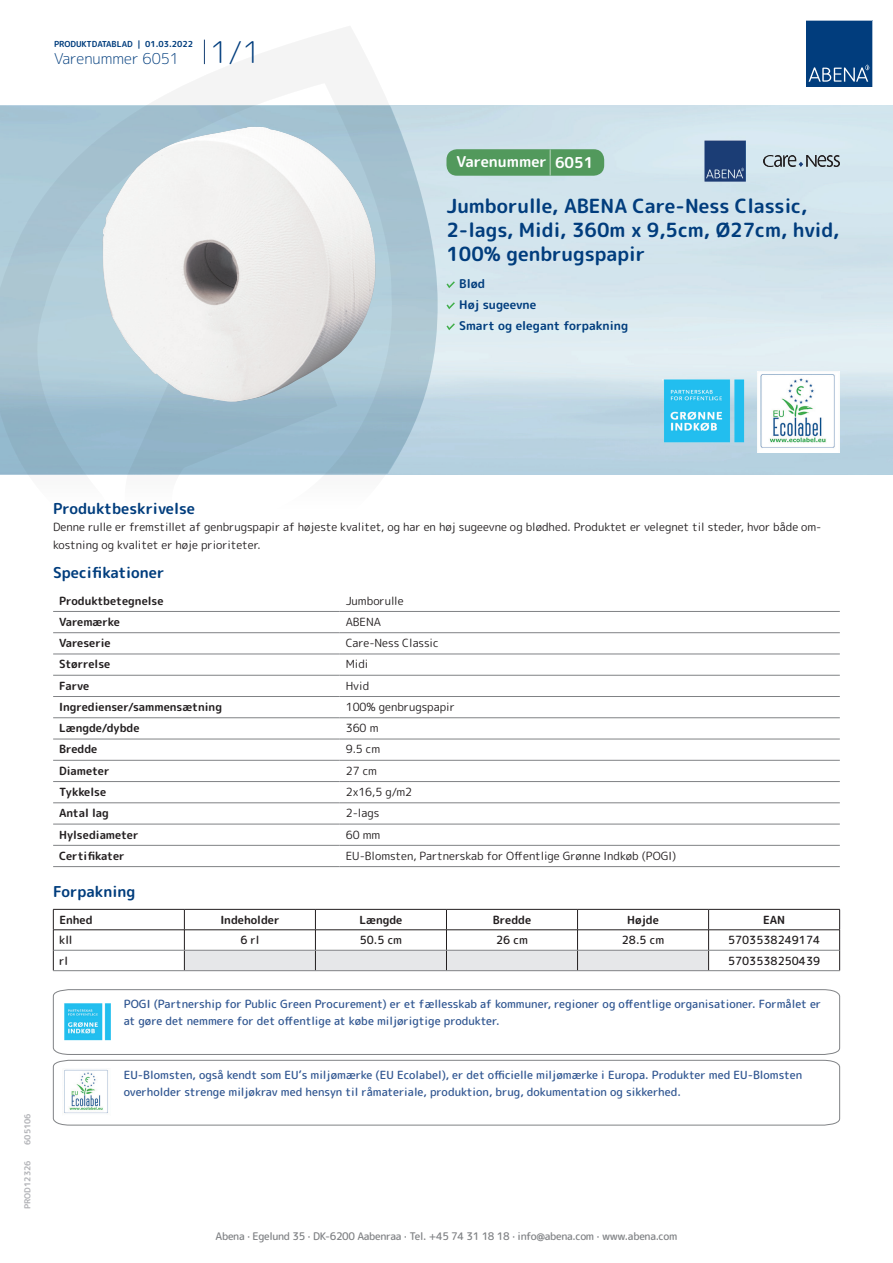
<style>
.page{position:relative;width:893px;height:1263px;background:#fff}
.page>*{position:absolute;margin:0;border:0;box-sizing:border-box;transform-origin:0 0}
.t1{font:700 19.5px/24px "Rounded Mplus 1 c";color:#013d7d}
.t2{font:700 15px "Rounded Mplus 1 c";color:#013d7d}
.t3{font:300 15px "Rounded Mplus 1 c";color:#013d7d}
.t4{font:700 15px "Rounded Mplus 1 c";color:#fff}
.t5{font:700 12px/21px "Rounded Mplus 1 c";color:#013d7d}
.t6{font:500 11.25px/16.5px "Rounded Mplus 1 c";color:#305691}
.t7{font:11.25px/18px "Rounded Mplus 1 c";color:#231f20}
.t8{font:700 11.25px "Rounded Mplus 1 c";color:#231f20}
.t9{font:500 11.25px "Rounded Mplus 1 c";color:#231f20}
.t10{font:500 10.5px "Rounded Mplus 1 c";letter-spacing:-.03em;color:#808285}
.t11{font:700 8.25px "Rounded Mplus 1 c";color:#013d7d}
.t12{font:700 8.25px "Rounded Mplus 1 c";color:#b2b3b7}
.s1{font-size:30px}
.s2{font-size:25.5px}
</style>
<div class="page">
<img style="left:439px;top:106px;width:454px;height:368px">
<svg style="left:0;top:26px;width:439px;height:449px"></svg>
<svg style="left:0;top:106px;width:438px;height:368px;background:#a4c2d1"></svg>
<svg style="left:204px;top:40px;width:1px;height:24px"></svg>
<svg style="left:806px;top:20px;width:67px;height:67px;background:#144b86"></svg>
<img style="left:102px;top:127px;width:276px;height:275px">
<hr style="left:53px;top:611px;width:287px;height:1px;background:#808285">
<hr style="left:340px;top:611px;width:500px;height:1px;background:#808285">
<hr style="left:53px;top:632px;width:287px;height:1px;background:#808285">
<hr style="left:340px;top:632px;width:500px;height:1px;background:#808285">
<hr style="left:53px;top:654px;width:287px;height:1px;background:#808285">
<hr style="left:340px;top:654px;width:500px;height:1px;background:#808285">
<hr style="left:53px;top:675px;width:287px;height:1px;background:#808285">
<hr style="left:340px;top:675px;width:500px;height:1px;background:#808285">
<hr style="left:53px;top:696px;width:287px;height:1px;background:#808285">
<hr style="left:340px;top:696px;width:500px;height:1px;background:#808285">
<hr style="left:53px;top:717px;width:287px;height:1px;background:#808285">
<hr style="left:340px;top:717px;width:500px;height:1px;background:#808285">
<hr style="left:53px;top:739px;width:287px;height:1px;background:#808285">
<hr style="left:340px;top:739px;width:500px;height:1px;background:#808285">
<hr style="left:53px;top:760px;width:287px;height:1px;background:#808285">
<hr style="left:340px;top:760px;width:500px;height:1px;background:#808285">
<hr style="left:53px;top:781px;width:287px;height:1px;background:#808285">
<hr style="left:340px;top:781px;width:500px;height:1px;background:#808285">
<hr style="left:53px;top:802px;width:287px;height:1px;background:#808285">
<hr style="left:340px;top:802px;width:500px;height:1px;background:#808285">
<hr style="left:53px;top:824px;width:287px;height:1px;background:#808285">
<hr style="left:340px;top:824px;width:500px;height:1px;background:#808285">
<hr style="left:53px;top:845px;width:287px;height:1px;background:#808285">
<hr style="left:340px;top:845px;width:500px;height:1px;background:#808285">
<hr style="left:53px;top:866px;width:287px;height:1px;background:#808285">
<hr style="left:340px;top:866px;width:500px;height:1px;background:#808285">
<hr style="left:53px;top:909px;width:131px;height:1px;background:#231f20">
<hr style="left:709px;top:909px;width:131px;height:1px;background:#231f20">
<hr style="left:53px;top:929px;width:131px;height:1px;background:#231f20">
<hr style="left:709px;top:929px;width:131px;height:1px;background:#231f20">
<svg style="left:53px;top:909px;width:1px;height:61px"></svg>
<svg style="left:184px;top:909px;width:525px;height:61px"></svg>
<svg style="left:839px;top:909px;width:1px;height:61px"></svg>
<hr style="left:54px;top:950px;width:130px;height:1px;background:#808285">
<hr style="left:184px;top:950px;width:131px;height:1px;background:#808285">
<hr style="left:315px;top:950px;width:131px;height:1px;background:#808285">
<hr style="left:446px;top:950px;width:131px;height:1px;background:#808285">
<hr style="left:577px;top:950px;width:132px;height:1px;background:#808285">
<hr style="left:709px;top:950px;width:130px;height:1px;background:#808285">
<hr style="left:53px;top:970px;width:131px;height:1px;background:#808285">
<hr style="left:184px;top:970px;width:131px;height:1px;background:#808285">
<hr style="left:315px;top:970px;width:131px;height:1px;background:#808285">
<hr style="left:446px;top:970px;width:131px;height:1px;background:#808285">
<hr style="left:577px;top:970px;width:132px;height:1px;background:#808285">
<hr style="left:709px;top:970px;width:131px;height:1px;background:#808285">
<svg style="left:53px;top:989px;width:787px;height:66px"></svg>
<svg style="left:53px;top:1060px;width:787px;height:65px"></svg>
<img style="left:663px;top:380px;width:82px;height:63px">
<img style="left:757px;top:371px;width:82px;height:81px">
<svg style="left:446px;top:281px;width:9px;height:7px"></svg>
<svg style="left:446px;top:302px;width:9px;height:7px"></svg>
<svg style="left:446px;top:323px;width:9px;height:7px"></svg>
<div style="left:446px;top:149px;width:158px;height:27px;background:#52995c;border-radius:10px"></div>
<img style="left:704px;top:140px;width:41px;height:42px">
<img style="left:763px;top:156px;width:77px;height:10px">
<p class="t11" style="left:54px;top:38px;width:141px">PRODUKTDATABLAD | 01.03.2022</p>
<h2 class="t3" style="left:54px;top:48px;width:208px">Varenummer 6051 <span class="s1">1/1</span></h2>
<h2 class="t4" style="left:457px;top:151px;width:138px">Varenummer <span class="s2">|</span> 6051</h2>
<h1 class="t1" style="left:446px;top:194px;width:395px">Jumborulle, ABENA Care-Ness Classic,<br>2-lags, Midi, 360m x 9,5cm, Ø27cm, hvid,<br>100% genbrugspapir</h1>
<p class="t5" style="left:459px;top:273px;width:170px">Blød<br>Høj sugeevne<br>Smart og elegant forpakning</p>
<p class="t12" style="left:22px;top:1145px;width:33px;rotate:-90deg">605106</p>
<p class="t12" style="left:22px;top:1209px;width:50px;rotate:-90deg">PROD12326</p>
<h2 class="t2" style="left:53px;top:498px;width:143px">Produktbeskrivelse</h2>
<p class="t7" style="left:53px;top:517px;width:770px">Denne rulle er fremstillet af genbrugspapir af højeste kvalitet, og har en høj sugeevne og blødhed. Produktet er velegnet til steder, hvor både om&shy;kostning og kvalitet er høje prioriteter.</p>
<h2 class="t2" style="left:53px;top:562px;width:113px">Specifikationer</h2>
<p class="t8" style="left:59px;top:592px;width:106px">Produktbetegnelse</p>
<p class="t7" style="left:346px;top:591px;width:59px">Jumborulle</p>
<p class="t8" style="left:59px;top:614px;width:62px">Varemærke</p>
<p class="t7" style="left:346px;top:613px;width:37px">ABENA</p>
<p class="t8" style="left:59px;top:635px;width:53px">Vareserie</p>
<p class="t7" style="left:346px;top:634px;width:94px">Care-Ness Classic</p>
<p class="t8" style="left:59px;top:656px;width:53px">Størrelse</p>
<p class="t7" style="left:346px;top:655px;width:24px">Midi</p>
<p class="t8" style="left:59px;top:678px;width:32px">Farve</p>
<p class="t7" style="left:346px;top:676px;width:25px">Hvid</p>
<p class="t8" style="left:59px;top:699px;width:164px">Ingredienser/sammensætning</p>
<p class="t7" style="left:346px;top:698px;width:111px">100% genbrugspapir</p>
<p class="t8" style="left:59px;top:720px;width:82px">Længde/dybde</p>
<p class="t7" style="left:346px;top:719px;width:34px">360 m</p>
<p class="t8" style="left:59px;top:741px;width:40px">Bredde</p>
<p class="t7" style="left:346px;top:740px;width:36px">9.5 cm</p>
<p class="t8" style="left:59px;top:763px;width:52px">Diameter</p>
<p class="t7" style="left:346px;top:762px;width:33px">27 cm</p>
<p class="t8" style="left:59px;top:784px;width:49px">Tykkelse</p>
<p class="t7" style="left:346px;top:783px;width:68px">2x16,5 g/m2</p>
<p class="t8" style="left:59px;top:805px;width:51px">Antal lag</p>
<p class="t7" style="left:346px;top:804px;width:35px">2-lags</p>
<p class="t8" style="left:59px;top:826px;width:81px">Hylsediameter</p>
<p class="t7" style="left:346px;top:825px;width:36px">60 mm</p>
<p class="t8" style="left:59px;top:848px;width:67px">Certifikater</p>
<p class="t7" style="left:346px;top:847px;width:332px">EU-Blomsten, Partnerskab for Offentlige Grønne Indkøb (POGI)</p>
<h2 class="t2" style="left:53px;top:881px;width:84px">Forpakning</h2>
<p class="t8" style="left:59px;top:912px;width:35px">Enhed</p>
<p class="t8" style="left:220px;top:912px;width:61px">Indeholder</p>
<p class="t8" style="left:359px;top:912px;width:44px">Længde</p>
<p class="t8" style="left:493px;top:912px;width:40px">Bredde</p>
<p class="t8" style="left:627px;top:912px;width:33px">Højde</p>
<p class="t8" style="left:763px;top:912px;width:24px">EAN</p>
<p class="t9" style="left:59px;top:932px;width:15px">kll</p>
<p class="t9" style="left:240px;top:932px;width:21px">6 rl</p>
<p class="t9" style="left:360px;top:932px;width:44px">50.5 cm</p>
<p class="t9" style="left:496px;top:932px;width:33px">26 cm</p>
<p class="t9" style="left:622px;top:932px;width:44px">28.5 cm</p>
<p class="t9" style="left:728px;top:932px;width:94px">5703538249174</p>
<p class="t9" style="left:59px;top:952px;width:10px">rl</p>
<p class="t9" style="left:728px;top:952px;width:94px">5703538250439</p>
<p class="t6" style="left:124px;top:996px;width:699px">POGI (Partnership for Public Green Procurement) er et fællesskab af kommuner, regioner og offentlige organisationer. Formålet er at gøre det nemmere for det offentlige at købe miljørigtige produkter.</p>
<p class="t6" style="left:124px;top:1067px;width:680px">EU-Blomsten, også kendt som EU’s miljømærke (EU Ecolabel), er det officielle miljømærke i Europa. Produkter med EU-Blomsten overholder strenge miljøkrav med hensyn til råmateriale, produktion, brug, dokumentation og sikkerhed.</p>
<p class="t10" style="left:216px;top:1229px;width:463px">Abena · Egelund 35 · DK-6200 Aabenraa · Tel. +45 74 31 18 18 · info@abena.com · www.abena.com</p>
</div>
